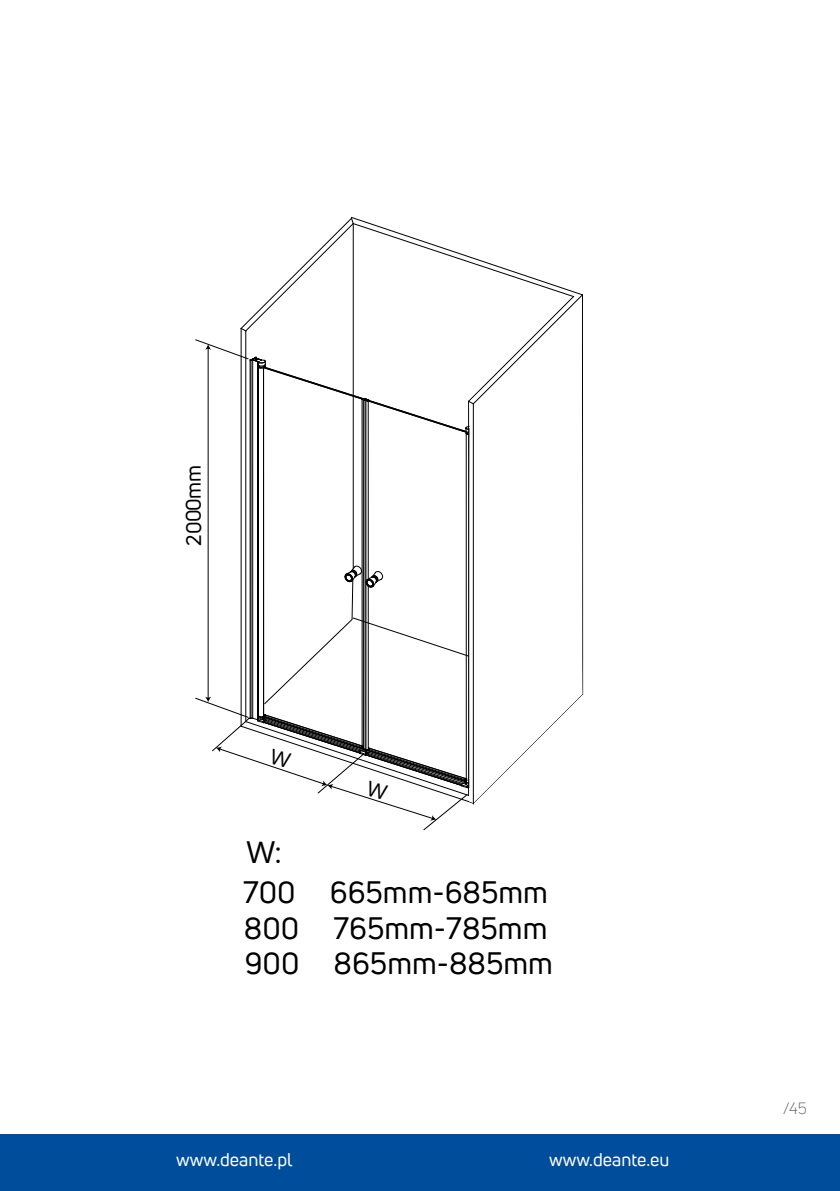
<style>
.page{position:relative;width:840px;height:1191px;background:#fff}
.page>*{position:absolute;margin:0;border:0;box-sizing:border-box;transform-origin:0 0}
.t1{font:30.2px/35.8px "Uni Neue";color:#000}
.t2{font:20.8px "Uni Neue";color:#000}
.t3{font:18px "Uni Neue";color:#fff}
.t4{font:16px "Uni Neue";color:#706f6f}
</style>
<div class="page">
<div style="left:0;top:1134px;width:839px;height:57px;background:#004e9b"></div>
<hr style="left:245px;top:331px;width:1px;height:390px;background:#000">
<hr style="left:241px;top:329px;width:1px;height:397px;background:#000">
<hr style="left:468px;top:401px;width:1px;height:394px;background:#000">
<hr style="left:353px;top:224px;width:1px;height:345px;background:#000">
<hr style="left:465px;top:434px;width:1px;height:348px;background:#000">
<hr style="left:367px;top:401px;width:1px;height:178px;background:#000">
<hr style="left:364px;top:400px;width:1px;height:349px;background:#000">
<hr style="left:361px;top:399px;width:1px;height:349px;background:#000">
<hr style="left:363px;top:399px;width:1px;height:350px;background:#000">
<hr style="left:249px;top:360px;width:1px;height:358px;background:#000">
<hr style="left:250px;top:360px;width:1px;height:358px;background:#000">
<hr style="left:252px;top:360px;width:1px;height:358px;background:#000">
<hr style="left:263px;top:368px;width:1px;height:348px;background:#000">
<hr style="left:258px;top:367px;width:1px;height:348px;background:#000">
<hr style="left:365px;top:400px;width:1px;height:349px;background:#000">
<hr style="left:257px;top:365px;width:1px;height:350px;background:#000">
<svg style="left:469px;top:435px;width:115px;height:260px"></svg>
<hr style="left:472px;top:404px;width:1px;height:400px;background:#000">
<hr style="left:208px;top:348px;width:1px;height:350px;background:#000">
<svg style="left:195px;top:217px;width:388px;height:218px"></svg>
<svg style="left:195px;top:565px;width:388px;height:265px"></svg>
<p class="t2" style="left:180px;top:545px;width:82px;rotate:-90deg">m0002 m</p>
<p class="t1" style="left:246px;top:833px;width:37px">W:</p>
<p class="t1" style="left:243px;top:873px;width:306px">700 665mm-685mm</p>
<p class="t1" style="left:244px;top:909px;width:310px">800 765mm-785mm<br>900 865mm-885mm</p>
<p class="t3" style="left:176px;top:1148px;width:118px">www.deante.pl</p>
<p class="t3" style="left:549px;top:1148px;width:122px">www.deante.eu</p>
<p class="t4" style="left:782px;top:1098px;width:25px">/45</p>
</div>
